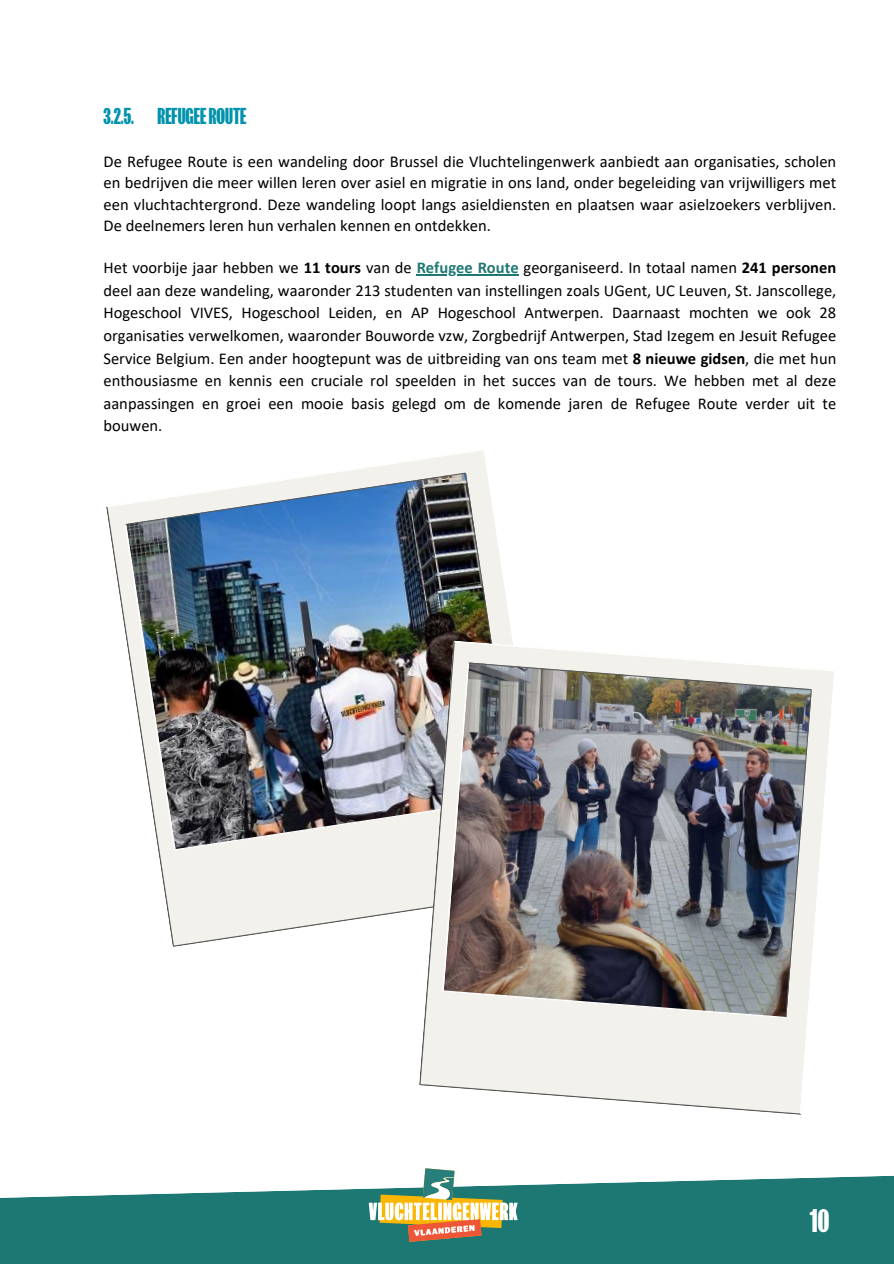
<style>
.page{position:relative;width:894px;height:1264px;background:#fff}
.page>*{position:absolute;margin:0;border:0;box-sizing:border-box;transform-origin:0 0}
.t1{font:700 30px "FK Screamer";color:#fff}
.t2{font:700 21px "FK Screamer";color:#0092ad}
.t3{font:16.5px/22.5px "Calibri";color:#000;text-align:justify}
.s1{font-weight:700}
.s2{font-weight:700;color:#1d7874}
</style>
<div class="page">
<svg style="left:164px;top:889px;width:255px;height:57px;fill:#f2f1eb"></svg>
<img style="left:106px;top:450px;width:406px;height:439px">
<svg style="left:419px;top:641px;width:23px;height:446px;background:#c9c7c5"></svg>
<img style="left:442px;top:640px;width:392px;height:474px">
<svg style="left:0;top:1175px;width:893px;height:88px;background:#3a8985"></svg>
<svg style="left:368px;top:1168px;width:149px;height:73px"></svg>
<hr style="left:416px;top:274px;width:102px;height:2px;background:#1d7874">
<p class="t2" style="left:104px;top:105px;width:32px">3.2.5.</p>
<p class="t2" style="left:157px;top:105px;width:90px">REFUGEEROUTE</p>
<h1 class="t3" style="left:104px;top:152px;width:734px;line-height:21.3px">De Refugee Route is een wandeling door Brussel die Vluchtelingenwerk aanbiedt aan organisaties, scholen en bedrijven die meer willen leren over asiel en migratie in ons land, onder begeleiding van vrijwilligers met een vluchtachtergrond. Deze wandeling loopt langs asieldiensten en plaatsen waar asielzoekers verblijven.<br>De deelnemers leren hun verhalen kennen en ontdekken.</h1>
<p class="t3" style="left:103px;top:258px;width:734px">Het voorbije jaar hebben we <span class="s1">11 tours</span> van de <span class="s2">Refugee Route</span> georganiseerd. In totaal namen <span class="s1">241 personen</span></p>
<p class="t3" style="left:103px;top:280px;width:734px">deel aan deze wandeling, waaronder 213 studenten van instellingen zoals UGent, UC Leuven, St. Janscollege, Hogeschool VIVES, Hogeschool Leiden, en AP Hogeschool Antwerpen. Daarnaast mochten we ook 28 organisaties verwelkomen, waaronder Bouworde vzw, Zorgbedrijf Antwerpen, Stad Izegem en Jesuit Refugee Service Belgium. Een ander hoogtepunt was de uitbreiding van ons team met <span class="s1">8 nieuwe gidsen</span>, die met hun enthousiasme en kennis een cruciale rol speelden in het succes van de tours. We hebben met al deze aanpassingen en groei een mooie basis gelegd om de komende jaren de Refugee Route verder uit te bouwen.</p>
<p class="t1" style="left:809px;top:1204px;width:21px">10</p>
</div>
